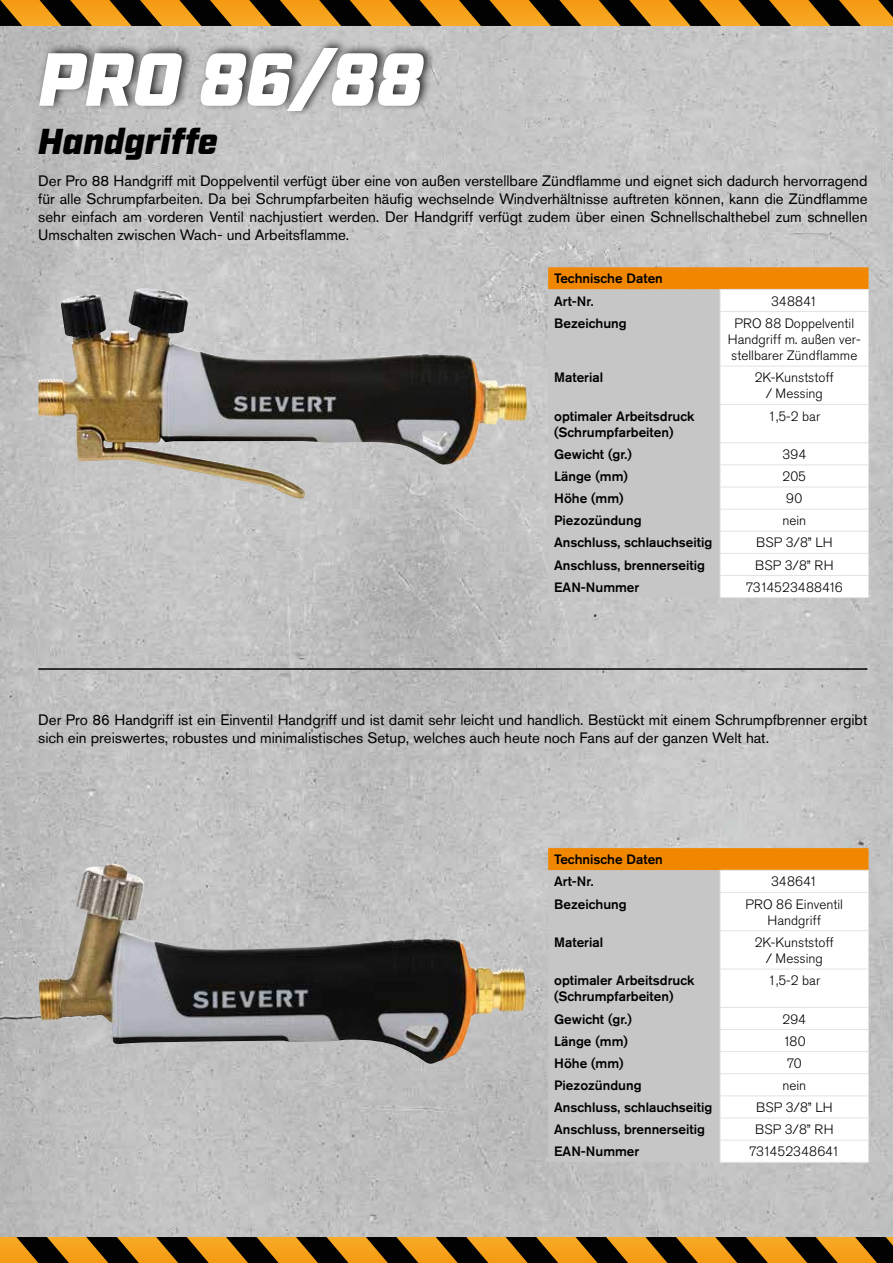
<style>
.page{position:relative;width:893px;height:1263px;background:#fff}
.page>*{position:absolute;margin:0;border:0;box-sizing:border-box;transform-origin:0 0}
.t1{font:italic 900 75px "Industry";color:#fff}
.t2{font:italic 900 36px "Industry";color:#000}
.t3{font:15px/18px "Akzidenz Grotesk Std";color:#000;text-align:justify}
.t4{font:500 13.5px/22.2px "Akzidenz Grotesk Std";color:#000}
.t5{font:300 13.5px/16.2px "Akzidenz Grotesk Std";color:#000;text-align:center}
</style>
<div class="page">
<img style="left:0;top:26px;width:893px;height:1211px">
<div style="left:0;top:0;width:893px;height:26px;background:#f6a21c"></div>
<svg style="left:0;top:0;width:22px;height:26px"></svg>
<svg style="left:36px;top:0;width:56px;height:26px"></svg>
<svg style="left:106px;top:0;width:56px;height:26px"></svg>
<svg style="left:176px;top:0;width:56px;height:26px"></svg>
<svg style="left:246px;top:0;width:56px;height:26px"></svg>
<svg style="left:315px;top:0;width:57px;height:26px"></svg>
<svg style="left:525px;top:0;width:56px;height:26px"></svg>
<svg style="left:595px;top:0;width:56px;height:26px"></svg>
<svg style="left:665px;top:0;width:56px;height:26px"></svg>
<svg style="left:735px;top:0;width:56px;height:26px"></svg>
<svg style="left:805px;top:0;width:56px;height:26px"></svg>
<svg style="left:875px;top:0;width:18px;height:17px"></svg>
<svg style="left:385px;top:0;width:57px;height:26px"></svg>
<svg style="left:455px;top:0;width:56px;height:26px"></svg>
<div style="left:0;top:1237px;width:893px;height:26px;background:#f6a21c"></div>
<svg style="left:855px;top:1237px;width:38px;height:26px"></svg>
<svg style="left:785px;top:1237px;width:56px;height:26px"></svg>
<svg style="left:715px;top:1237px;width:56px;height:26px"></svg>
<svg style="left:645px;top:1237px;width:57px;height:26px"></svg>
<svg style="left:576px;top:1237px;width:56px;height:26px"></svg>
<svg style="left:506px;top:1237px;width:56px;height:26px"></svg>
<svg style="left:436px;top:1237px;width:56px;height:26px"></svg>
<svg style="left:366px;top:1237px;width:56px;height:26px"></svg>
<svg style="left:296px;top:1237px;width:56px;height:26px"></svg>
<svg style="left:226px;top:1237px;width:56px;height:26px"></svg>
<svg style="left:156px;top:1237px;width:56px;height:26px"></svg>
<svg style="left:86px;top:1237px;width:56px;height:26px"></svg>
<svg style="left:16px;top:1237px;width:57px;height:26px"></svg>
<hr style="left:38px;top:668px;width:829px;height:2px;background:#000">
<div style="left:35px;top:38px;width:400px;height:79px;background:#000;opacity:.75"></div>
<div style="left:548px;top:311px;width:172px;height:287px;background:#c6c6c6"></div>
<svg style="left:721px;top:312px;width:147px;height:285px"></svg>
<hr style="left:720px;top:312px;width:1px;height:54px;background:#e3e3e3">
<hr style="left:720px;top:366px;width:1px;height:38px;background:#e3e3e3">
<hr style="left:720px;top:405px;width:1px;height:37px;background:#e3e3e3">
<hr style="left:720px;top:311px;width:149px;height:1px;background:#e3e3e3">
<hr style="left:720px;top:366px;width:149px;height:1px;background:#e3e3e3">
<hr style="left:720px;top:404px;width:149px;height:1px;background:#e3e3e3">
<svg style="left:548px;top:267px;width:321px;height:44px"></svg>
<hr style="left:868px;top:312px;width:1px;height:54px;background:#e3e3e3">
<hr style="left:868px;top:366px;width:1px;height:38px;background:#e3e3e3">
<hr style="left:868px;top:405px;width:1px;height:37px;background:#e3e3e3">
<svg style="left:720px;top:443px;width:1px;height:154px"></svg>
<hr style="left:720px;top:442px;width:149px;height:1px;background:#e3e3e3">
<svg style="left:868px;top:443px;width:1px;height:154px"></svg>
<hr style="left:720px;top:464px;width:149px;height:1px;background:#e3e3e3">
<hr style="left:720px;top:487px;width:149px;height:1px;background:#e3e3e3">
<hr style="left:720px;top:509px;width:149px;height:1px;background:#e3e3e3">
<hr style="left:720px;top:531px;width:149px;height:1px;background:#e3e3e3">
<hr style="left:720px;top:553px;width:149px;height:1px;background:#e3e3e3">
<hr style="left:720px;top:575px;width:149px;height:1px;background:#e3e3e3">
<hr style="left:720px;top:597px;width:149px;height:1px;background:#e3e3e3">
<svg style="left:548px;top:848px;width:321px;height:314px"></svg>
<hr style="left:720px;top:1029px;width:149px;height:1px;background:#e3e3e3">
<hr style="left:720px;top:1051px;width:149px;height:1px;background:#e3e3e3">
<hr style="left:720px;top:1073px;width:149px;height:1px;background:#e3e3e3">
<hr style="left:720px;top:1095px;width:149px;height:1px;background:#e3e3e3">
<hr style="left:720px;top:1117px;width:149px;height:1px;background:#e3e3e3">
<hr style="left:720px;top:1140px;width:149px;height:1px;background:#e3e3e3">
<hr style="left:720px;top:1162px;width:149px;height:1px;background:#e3e3e3">
<img style="left:38px;top:292px;width:460px;height:207px">
<img style="left:39px;top:865px;width:487px;height:199px">
<h1 class="t1" style="left:38px;top:35px;width:386px">PRO 86/88</h1>
<h2 class="t2" style="left:38px;top:120px;width:181px">Handgriffe</h2>
<p class="t3" style="left:38px;top:171px;width:831px">Der Pro 88 Handgriff mit Doppelventil verfügt über eine von außen verstellbare Zündflamme und eignet sich dadurch hervorragend für alle Schrumpfarbeiten. Da bei Schrumpfarbeiten häufig wechselnde Windverhältnisse auftreten können, kann die Zündflamme sehr einfach am vorderen Ventil nachjustiert werden. Der Handgriff verfügt zudem über einen Schnellschalthebel zum schnellen Umschalten zwischen Wach- und Arbeitsflamme.</p>
<p class="t4" style="left:554px;top:267px;width:110px">Technische Daten<br>Art-Nr.</p>
<p class="t5" style="left:771px;top:293px;width:48px">348841</p>
<p class="t4" style="left:554px;top:312px;width:74px">Bezeichung</p>
<p class="t5" style="left:728px;top:315px;width:134px">PRO 88 Doppelventil<br>Handgriff m. außen ver&shy;stellbarer Zündflamme</p>
<p class="t4" style="left:554px;top:366px;width:50px">Material</p>
<p class="t5" style="left:755px;top:370px;width:81px">2K-Kunststoff / Messing</p>
<p class="t4" style="left:554px;top:407px;width:142px;line-height:16.2px">optimaler Arbeitsdruck (Schrumpfarbeiten)</p>
<p class="t5" style="left:768px;top:408px;width:53px">1,5-2 bar</p>
<p class="t4" style="left:554px;top:443px;width:79px">Gewicht (gr.)</p>
<p class="t5" style="left:782px;top:446px;width:25px">394</p>
<p class="t4" style="left:554px;top:465px;width:75px">Länge (mm)</p>
<p class="t5" style="left:782px;top:468px;width:25px">205</p>
<p class="t4" style="left:554px;top:487px;width:71px">Höhe (mm)</p>
<p class="t5" style="left:786px;top:491px;width:18px">90</p>
<p class="t4" style="left:554px;top:509px;width:89px">Piezozündung</p>
<p class="t5" style="left:782px;top:513px;width:25px">nein</p>
<p class="t4" style="left:554px;top:531px;width:160px">Anschluss, schlauchseitig</p>
<p class="t5" style="left:756px;top:535px;width:78px">BSP 3/8” LH</p>
<p class="t4" style="left:554px;top:553px;width:152px">Anschluss, brennerseitig</p>
<p class="t5" style="left:755px;top:557px;width:80px">BSP 3/8” RH</p>
<p class="t4" style="left:554px;top:575px;width:87px">EAN-Nummer</p>
<p class="t5" style="left:746px;top:579px;width:98px">7314523488416</p>
<p class="t3" style="left:38px;top:711px;width:831px">Der Pro 86 Handgriff ist ein Einventil Handgriff und ist damit sehr leicht und handlich. Bestückt mit einem Schrumpfbrenner ergibt sich ein preiswertes, robustes und minimalistisches Setup, welches auch heute noch Fans auf der ganzen Welt hat.</p>
<p class="t4" style="left:554px;top:848px;width:110px">Technische Daten<br>Art-Nr.</p>
<p class="t5" style="left:771px;top:874px;width:48px">348641</p>
<p class="t4" style="left:554px;top:892px;width:74px">Bezeichung</p>
<p class="t5" style="left:745px;top:896px;width:99px">PRO 86 Einventil<br>Handgriff</p>
<p class="t4" style="left:554px;top:931px;width:50px">Material</p>
<p class="t5" style="left:755px;top:934px;width:81px">2K-Kunststoff / Messing</p>
<p class="t4" style="left:554px;top:972px;width:142px;line-height:16.2px">optimaler Arbeitsdruck (Schrumpfarbeiten)</p>
<p class="t5" style="left:768px;top:973px;width:53px">1,5-2 bar</p>
<p class="t4" style="left:554px;top:1007px;width:79px">Gewicht (gr.)</p>
<p class="t5" style="left:782px;top:1011px;width:25px">294</p>
<p class="t4" style="left:554px;top:1029px;width:75px">Länge (mm)</p>
<p class="t5" style="left:783px;top:1033px;width:24px">180</p>
<p class="t4" style="left:554px;top:1052px;width:71px">Höhe (mm)</p>
<p class="t5" style="left:787px;top:1055px;width:16px">70</p>
<p class="t4" style="left:554px;top:1074px;width:89px">Piezozündung</p>
<p class="t5" style="left:782px;top:1077px;width:25px">nein</p>
<p class="t4" style="left:554px;top:1096px;width:160px">Anschluss, schlauchseitig</p>
<p class="t5" style="left:756px;top:1099px;width:78px">BSP 3/8” LH</p>
<p class="t4" style="left:554px;top:1118px;width:152px">Anschluss, brennerseitig</p>
<p class="t5" style="left:755px;top:1122px;width:80px">BSP 3/8” RH</p>
<p class="t4" style="left:554px;top:1140px;width:87px">EAN-Nummer</p>
<p class="t5" style="left:749px;top:1144px;width:92px">731452348641</p>
</div>
